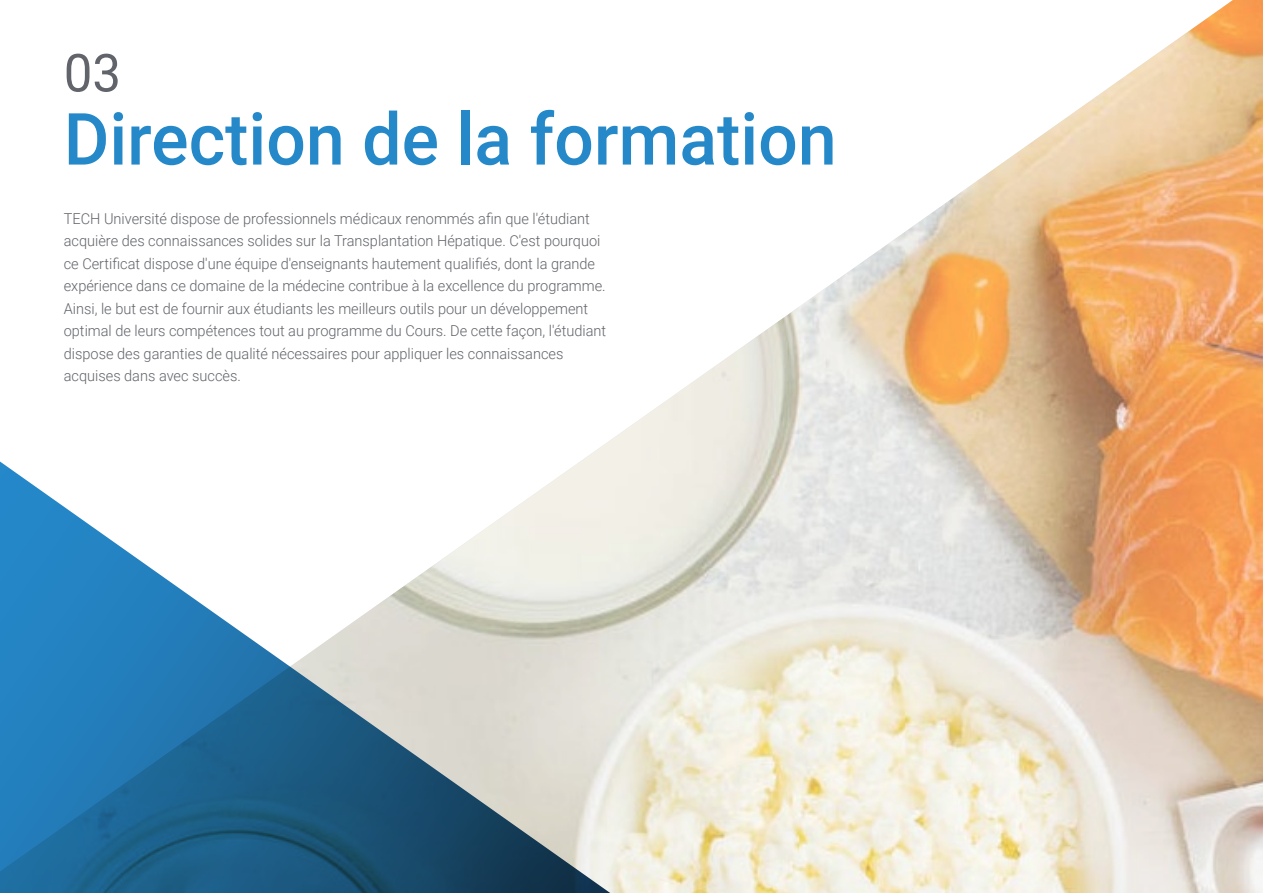
<style>
.page{position:relative;width:1263px;height:893px;background:#fff}
.page>*{position:absolute;margin:0;border:0;box-sizing:border-box;transform-origin:0 0}
.t1{font:500 72px "Roboto";color:#2488c9}
.t2{font:52.5px "Roboto";color:#61646a}
.t3{font:300 15px/22.5px "Roboto";color:#61646a}
</style>
<div class="page">
<img style="left:602px;top:0;width:661px;height:893px">
<svg style="left:0;top:446px;width:640px;height:447px"></svg>
<h2 class="t2" style="left:64px;top:36px;width:59px">03</h2>
<h1 class="t1" style="left:64px;top:89px;width:774px">Direction de la formation</h1>
<p class="t3" style="left:64px;top:207px;width:544px">TECH Université dispose de professionnels médicaux renommés afin que l'étudiant acquière des connaissances solides sur la Transplantation Hépatique. C'est pourquoi ce Certificat dispose d'une équipe d'enseignants hautement qualifiés, dont la grande expérience dans ce domaine de la médecine contribue à la excellence du programme.<br>Ainsi, le but est de fournir aux étudiants les meilleurs outils pour un développement optimal de leurs compétences tout au programme du Cours. De cette façon, l'étudiant dispose des garanties de qualité nécessaires pour appliquer les connaissances acquises dans avec succès.</p>
</div>
